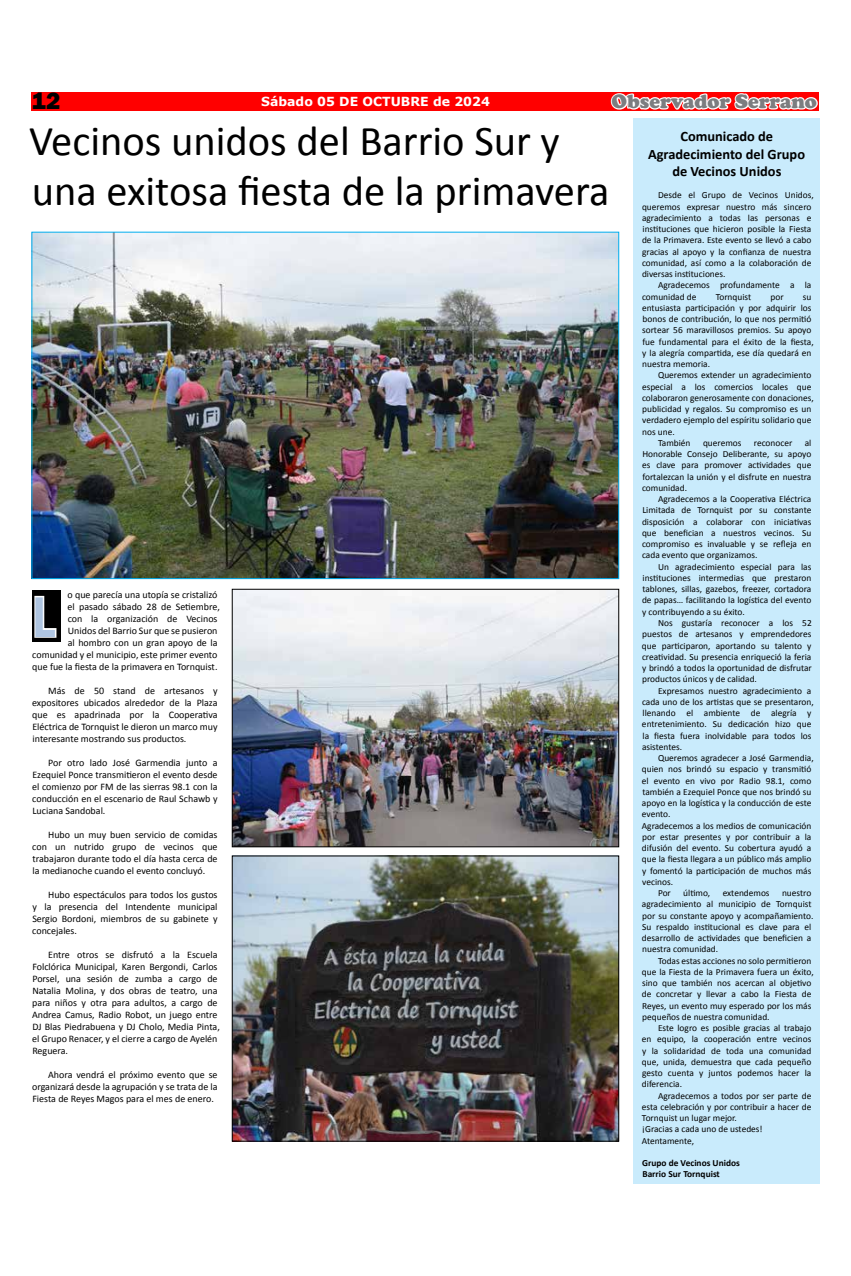
<style>
.page{position:relative;width:851px;height:1276px;background:#fff}
.page>*{position:absolute;margin:0;border:0;box-sizing:border-box;transform-origin:0 0}
.t1{font:700 56.25px "Ebrima";color:#afc5e1;scale:.83 1}
.t2{font:42.5px/50px "Calibri";color:#000}
.t3{font:800 24.62px "Franklin Gothic";color:#000}
.t4{font:900 20px "Cooper";color:#7c7d80}
.t5{font:700 14.38px/17.2px "Calibri";color:#000;text-align:center}
.t6{font:700 12.5px "Verdana";color:#fff}
.t7{font:10px/12px "Calibri";color:#000;text-align:justify}
.t8{font:9.38px/11.2px "Calibri";color:#000}
.t9{font:700 9.38px/11.2px "Calibri";color:#000}
</style>
<div class="page">
<div style="left:632px;top:119px;width:187px;height:1064px;background:#c9ebfc"></div>
<div style="left:32px;top:92px;width:787px;height:18px;background:#f00"></div>
<svg style="left:609px;top:93px;width:210px;height:138px"></svg>
<img style="left:34px;top:234px;width:583px;height:343px">
<div style="left:32px;top:590px;width:28px;height:52px;background:#000"></div>
<svg style="left:34px;top:595px;width:23px;height:43px"></svg>
<img style="left:234px;top:591px;width:383px;height:254px">
<div style="left:232px;top:589px;width:387px;height:258px;border:1px solid #000"></div>
<img style="left:234px;top:857px;width:383px;height:282px">
<div style="left:232px;top:855px;width:387px;height:286px;border:1px solid #000"></div>
<h3 class="t3" style="left:31px;top:85px;width:31px">12</h3>
<h3 class="t6" style="left:261px;top:93px;width:230px">Sábado 05 DE OCTUBRE de 2024</h3>
<h3 class="t4" style="left:611px;top:90px;width:207px">Observador Serrano</h3>
<h2 class="t2" style="left:29px;top:116px;width:581px">Vecinos unidos del Barrio Sur y una exitosa fiesta de la primavera</h2>
<h3 class="t5" style="left:648px;top:128px;width:158px">Comunicado de<br>Agradecimiento del Grupo de Vecinos Unidos</h3>
<p class="t8" style="left:642px;top:190px;width:173px;text-indent:16px">Desde el Grupo de Vecinos Unidos, queremos expresar nuestro más sincero agradecimiento a todas las personas e instituciones que hicieron posible la Fiesta de la Primavera. Este evento se llevó a cabo gracias al apoyo y la confianza de nuestra comunidad, así como a la colaboración de diversas instituciones.</p>
<p class="t8" style="left:642px;top:280px;width:171px;text-indent:16px">Agradecemos profundamente a la comunidad de</p>
<p class="t8" style="left:715px;top:291px;width:37px">Tornquist</p>
<p class="t8" style="left:770px;top:291px;width:15px">por</p>
<p class="t8" style="left:642px;top:291px;width:173px;text-indent:161px">su entusiasta participación y por adquirir los bonos de contribución, lo que nos permitió sortear 56 maravillosos premios. Su apoyo fue fundamental para el éxito de la fiesta, y la alegría compartida, ese día quedará en nuestra memoria.</p>
<p class="t8" style="left:658px;top:370px;width:155px">Queremos extender un agradecimiento</p>
<p class="t8" style="left:642px;top:381px;width:171px">especial a los comercios locales que</p>
<p class="t8" style="left:642px;top:392px;width:173px">colaboraron generosamente con donaciones,</p>
<p class="t8" style="left:642px;top:403px;width:171px">publicidad y regalos. Su compromiso es un</p>
<p class="t8" style="left:642px;top:415px;width:171px">verdadero ejemplo del espíritu solidario que</p>
<p class="t8" style="left:642px;top:426px;width:34px">nos une.</p>
<p class="t8" style="left:658px;top:437px;width:34px">También</p>
<p class="t8" style="left:703px;top:437px;width:40px">queremos</p>
<p class="t8" style="left:753px;top:437px;width:40px">reconocer</p>
<p class="t8" style="left:642px;top:437px;width:171px;text-align:justify;text-indent:163px">al Honorable Consejo Deliberante, su apoyo es clave para promover actividades que fortalezcan la unión y el disfrute en nuestra comunidad.</p>
<p class="t8" style="left:642px;top:493px;width:171px;text-align:justify;text-indent:16px">Agradecemos a la Cooperativa Eléctrica Limitada de Tornquist por su constante disposición a colaborar con iniciativas que benefician a nuestros vecinos. Su compromiso es invaluable y se refleja en cada evento que organizamos.</p>
<p class="t8" style="left:642px;top:561px;width:171px;text-align:justify;text-indent:16px">Un agradecimiento especial para las instituciones intermedias que prestaron tablones, sillas, gazebos, freezer, cortadora de papas… facilitando la logística del evento y contribuyendo a su éxito.</p>
<p class="t8" style="left:642px;top:617px;width:171px;text-align:justify;text-indent:16px">Nos gustaría reconocer a los 52 puestos de artesanos y emprendedores que participaron, aportando su talento y creatividad. Su presencia enriqueció la feria y brindó a todos la oportunidad de disfrutar productos únicos y de calidad.</p>
<p class="t8" style="left:642px;top:685px;width:173px;text-indent:16px">Expresamos nuestro agradecimiento a cada uno de los artistas que se presentaron, llenando el ambiente de alegría y entretenimiento. Su dedicación hizo que la fiesta fuera inolvidable para todos los asistentes.</p>
<p class="t8" style="left:658px;top:752px;width:157px">Queremos agradecer a José Garmendia,</p>
<p class="t8" style="left:642px;top:763px;width:171px">quien nos brindó su espacio y transmitió</p>
<p class="t8" style="left:642px;top:775px;width:171px">el evento en vivo por Radio 98.1, como</p>
<p class="t8" style="left:642px;top:786px;width:170px">también a Ezequiel Ponce que nos brindó su</p>
<p class="t8" style="left:642px;top:797px;width:171px">apoyo en la logística y la conducción de este</p>
<p class="t8" style="left:642px;top:808px;width:30px">evento.</p>
<p class="t8" style="left:641px;top:820px;width:171px">Agradecemos a los medios de comunicación</p>
<p class="t8" style="left:642px;top:831px;width:171px">por estar presentes y por contribuir a la</p>
<p class="t8" style="left:642px;top:842px;width:171px">difusión del evento. Su cobertura ayudó a</p>
<p class="t8" style="left:642px;top:853px;width:171px">que la fiesta llegara a un público más amplio</p>
<p class="t8" style="left:642px;top:865px;width:171px">y fomentó la participación de muchos más</p>
<p class="t8" style="left:642px;top:876px;width:32px">vecinos.</p>
<p class="t8" style="left:658px;top:887px;width:14px">Por</p>
<p class="t8" style="left:683px;top:887px;width:28px">último,</p>
<p class="t8" style="left:722px;top:887px;width:48px">extendemos</p>
<p class="t7" style="left:68px;top:588px;width:154px;text-align:left">o que parecía una utopía se cristalizó el pasado sábado 28 de Setiembre, con la organización de Vecinos Unidos del Barrio Sur que se pusieron al hombro con un gran apoyo de la</p>
<h1 class="t1" style="left:32px;top:575px;width:30px">L</h1>
<p class="t7" style="left:32px;top:648px;width:187px">comunidad y el municipio, este primer evento que fue la fiesta de la primavera en Tornquist.</p>
<p class="t7" style="left:32px;top:684px;width:187px;text-indent:16px">Más de 50 stand de artesanos y expositores ubicados alrededor de la Plaza que es apadrinada por la Cooperativa Eléctrica de Tornquist le dieron un marco muy interesante mostrando sus productos.</p>
<p class="t7" style="left:32px;top:756px;width:187px;text-indent:16px">Por otro lado José Garmendia junto a Ezequiel Ponce transmitieron el evento desde el comienzo por FM de las sierras 98.1 con la conducción en el escenario de Raul Schawb y Luciana Sandobal.</p>
<p class="t7" style="left:32px;top:828px;width:187px;text-indent:16px">Hubo un muy buen servicio de comidas con un nutrido grupo de vecinos que trabajaron durante todo el día hasta cerca de la medianoche cuando el evento concluyó.</p>
<p class="t7" style="left:32px;top:888px;width:187px;text-indent:16px">Hubo espectáculos para todos los gustos y la presencia del Intendente municipal Sergio Bordoni, miembros de su gabinete y concejales.</p>
<p class="t7" style="left:32px;top:948px;width:189px;text-align:left;text-indent:16px">Entre otros se disfrutó a la Escuela Folclórica Municipal, Karen Bergondi, Carlos Porsel, una sesión de zumba a cargo de Natalia Molina, y dos obras de teatro, una para niños y otra para adultos, a cargo de Andrea Camus, Radio Robot, un juego entre DJ Blas Piedrabuena y DJ Cholo, Media Pinta, el Grupo Renacer, y el cierre a cargo de Ayelén Reguera.</p>
<p class="t7" style="left:32px;top:1068px;width:187px;text-indent:16px">Ahora vendrá el próximo evento que se organizará desde la agrupación y se trata de la Fiesta de Reyes Magos para el mes de enero.</p>
<p class="t8" style="left:642px;top:887px;width:173px;text-indent:140px">nuestro agradecimiento al municipio de Tornquist por su constante apoyo y acompañamiento.<br>Su respaldo institucional es clave para el desarrollo de actividades que beneficien a nuestra comunidad.</p>
<p class="t8" style="left:642px;top:955px;width:173px;text-indent:16px">Todas estas acciones no solo permitieron que la Fiesta de la Primavera fuera un éxito, sino que también nos acercan al objetivo de concretar y llevar a cabo la Fiesta de Reyes, un evento muy esperado por los más pequeños de nuestra comunidad.</p>
<p class="t8" style="left:641px;top:1022px;width:171px;text-align:justify;text-indent:16px">Este logro es posible gracias al trabajo en equipo, la cooperación entre vecinos y la solidaridad de toda una comunidad que, unida, demuestra que cada pequeño gesto cuenta y juntos podemos hacer la diferencia.</p>
<p class="t8" style="left:641px;top:1090px;width:171px;text-indent:16px">Agradecemos a todos por ser parte de esta celebración y por contribuir a hacer de<br>Tornquist un lugar mejor.<br>¡Gracias a cada uno de ustedes!<br>Atentamente,</p>
<p class="t9" style="left:642px;top:1157px;width:99px">Grupo de Vecinos Unidos<br>Barrio Sur Tornquist</p>
</div>
